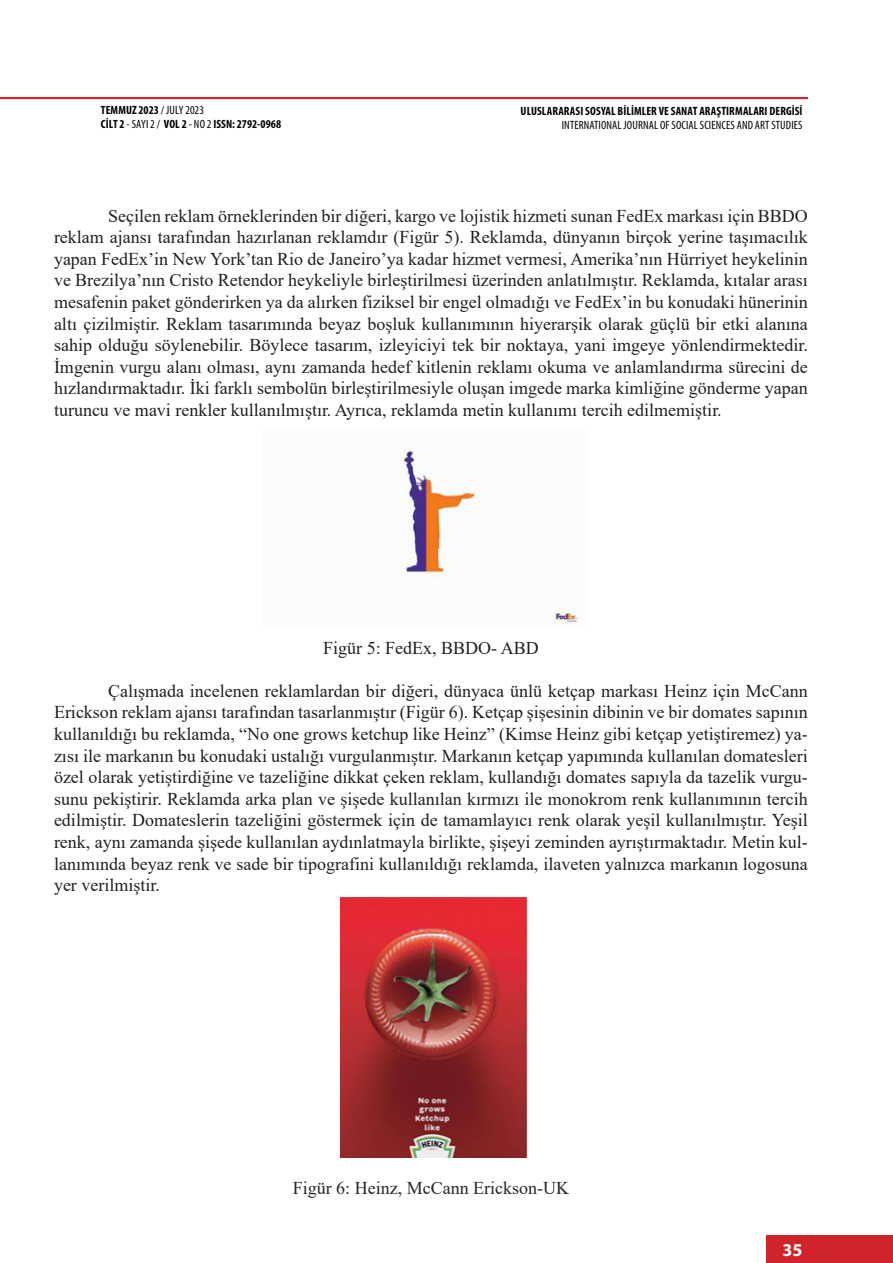
<style>
.page{position:relative;width:893px;height:1263px;background:#fff}
.page>*{position:absolute;margin:0;border:0;box-sizing:border-box;transform-origin:0 0}
.t1{font:18px/21.6px "Times New Roman";color:#231f20;text-align:justify}
.t2{font:18px "Times New Roman";color:#262626}
.t3{font:700 18px "Myriad Pro";color:#fff}
.t4{font:700 condensed 12px/14.4px "Myriad Pro";letter-spacing:.005em;color:#000}
.t5{font:condensed 12px "Myriad Pro";letter-spacing:.01em;color:#000}
.s1{font-weight:400}
</style>
<div class="page">
<div style="left:767px;top:1235px;width:126px;height:28px;background:#d1232a"></div>
<img style="left:403px;top:448px;width:177px;height:176px">
<img style="left:340px;top:897px;width:186px;height:260px">
<p class="t4" style="left:101px;top:102px;width:182px">TEMMUZ 2023 <span class="s1">/ JULY 2023<br></span>CİLT 2 <span class="s1">- SAYI 2 /</span> VOL 2 <span class="s1">- NO 2</span> ISSN: 2792-0968</p>
<p class="t4" style="left:521px;top:103px;width:283px">ULUSLARARASI SOSYAL BİLİMLER VE SANAT ARAŞTIRMALARI DERGİSİ</p>
<p class="t5" style="left:562px;top:118px;width:242px">INTERNATIONAL JOURNAL OF SOCIAL SCIENCES AND ART STUDIES</p>
<p class="t1" style="left:54px;top:204px;width:755px;text-indent:54px">Seçilen reklam örneklerinden bir diğeri, kargo ve lojistik hizmeti sunan FedEx markası için BBDO reklam ajansı tarafından hazırlanan reklamdır (Figür 5). Reklamda, dünyanın birçok yerine taşımacılık yapan FedEx’in New York’tan Rio de Janeiro’ya kadar hizmet vermesi, Amerika’nın Hürriyet heykelinin ve Brezilya’nın Cristo Retendor heykeliyle birleştirilmesi üzerinden anlatılmıştır. Reklamda, kıtalar arası mesafenin paket gönderirken ya da alırken fiziksel bir engel olmadığı ve FedEx’in bu konudaki hünerinin altı çizilmiştir. Reklam tasarımında beyaz boşluk kullanımının hiyerarşik olarak güçlü bir etki alanına sahip olduğu söylenebilir. Böylece tasarım, izleyiciyi tek bir noktaya, yani imgeye yönlendirmektedir.<br>İmgenin vurgu alanı olması, aynı zamanda hedef kitlenin reklamı okuma ve anlamlandırma sürecini de hızlandırmaktadır. İki farklı sembolün birleştirilmesiyle oluşan imgede marka kimliğine gönderme yapan turuncu ve mavi renkler kullanılmıştır. Ayrıca, reklamda metin kullanımı tercih edilmemiştir.</p>
<p class="t1" style="left:323px;top:636px;width:217px">Figür 5: FedEx, BBDO- ABD</p>
<p class="t1" style="left:54px;top:679px;width:755px;text-indent:54px">Çalışmada incelenen reklamlardan bir diğeri, dünyaca ünlü ketçap markası Heinz için McCann Erickson reklam ajansı tarafından tasarlanmıştır (Figür 6). Ketçap şişesinin dibinin ve bir domates sapının kullanıldığı bu reklamda, “No one grows ketchup like Heinz” (Kimse Heinz gibi ketçap yetiştiremez) ya&shy;zısı ile markanın bu konudaki ustalığı vurgulanmıştır. Markanın ketçap yapımında kullanılan domatesleri özel olarak yetiştirdiğine ve tazeliğine dikkat çeken reklam, kullandığı domates sapıyla da tazelik vurgu&shy;sunu pekiştirir. Reklamda arka plan ve şişede kullanılan kırmızı ile monokrom renk kullanımının tercih edilmiştir. Domateslerin tazeliğini göstermek için de tamamlayıcı renk olarak yeşil kullanılmıştır. Yeşil renk, aynı zamanda şişede kullanılan aydınlatmayla birlikte, şişeyi zeminden ayrıştırmaktadır. Metin kul&shy;lanımında beyaz renk ve sade bir tipografini kullanıldığı reklamda, ilaveten yalnızca markanın logosuna yer verilmiştir.</p>
<p class="t2" style="left:293px;top:1175px;width:278px">Figür 6: Heinz, McCann Erickson-UK</p>
<p class="t3" style="left:783px;top:1238px;width:21px">35</p>
</div>
